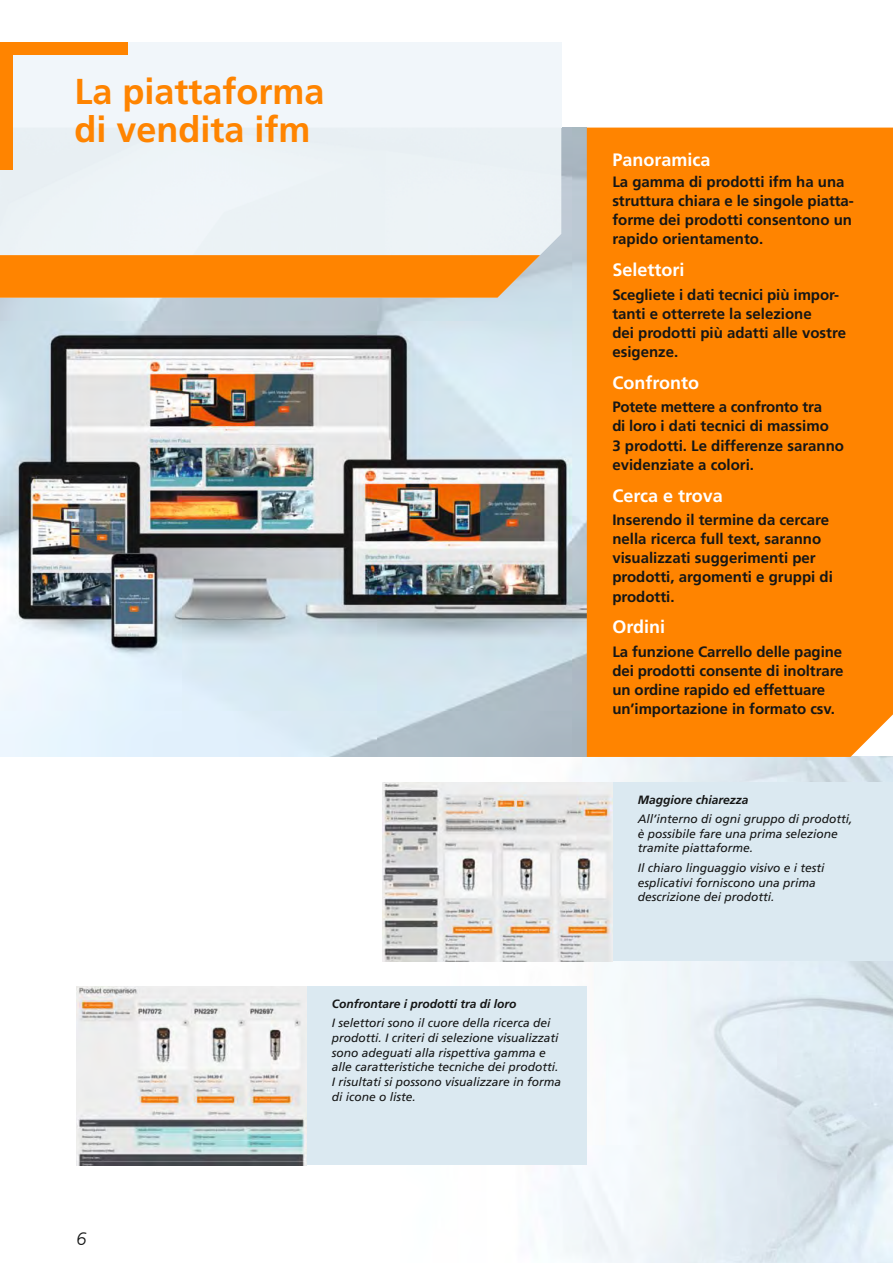
<style>
.page{position:relative;width:893px;height:1263px;background:#fff}
.page>*{position:absolute;margin:0;border:0;box-sizing:border-box;transform-origin:0 0}
.t1{font:700 36px/38.2px "Frutiger LT Com";color:#ff8400}
.t2{font:700 18px "Frutiger LT Com";color:#fff}
.t3{font:italic 300 18px "Frutiger LT Com";color:#151616}
.t4{font:700 15px/19.2px "Frutiger LT Com";color:#151616}
.t5{font:italic 12px/14.9px "Frutiger LT Com";color:#151616}
.t6{font:italic 700 12px "Frutiger LT Com";color:#151616}
</style>
<div class="page">
<img style="left:76px;top:757px;width:817px;height:506px">
<img style="left:0;top:128px;width:587px;height:629px">
<div style="left:587px;top:128px;width:306px;height:629px;background:#ff8400"></div>
<div style="left:612px;top:782px;width:281px;height:179px;background:#dbe9f1"></div>
<img style="left:383px;top:782px;width:229px;height:179px">
<div style="left:306px;top:986px;width:281px;height:179px;background:#dbe9f1"></div>
<img style="left:77px;top:986px;width:229px;height:179px">
<div style="left:0;top:43px;width:561px;height:85px;background:#f1f6fa"></div>
<div style="left:0;top:128px;width:561px;height:170px;background:#ebf2f5"></div>
<svg style="left:0;top:255px;width:540px;height:43px"></svg>
<div style="left:0;top:43px;width:128px;height:12px;background:#ff8400"></div>
<div style="left:0;top:43px;width:13px;height:127px;background:#ff8400"></div>
<h1 class="t1" style="left:74px;top:72px;width:252px">La piattaforma di vendita ifm</h1>
<p class="t3" style="left:77px;top:1228px;width:12px">6</p>
<p class="t6" style="left:332px;top:996px;width:186px">Confrontare i prodotti tra di loro</p>
<p class="t5" style="left:332px;top:1015px;width:231px">I selettori sono il cuore della ricerca dei prodotti. I criteri di selezione visualizzati sono adeguati alla rispettiva gamma e alle caratteristiche tecniche dei prodotti.<br>I risultati si possono visualizzare in forma di icone o liste.</p>
<p class="t2" style="left:612px;top:149px;width:100px">Panoramica</p>
<p class="t4" style="left:612px;top:172px;width:243px">La gamma di prodotti ifm ha una struttura chiara e le singole piatta - forme dei prodotti consentono un rapido orientamento.</p>
<p class="t2" style="left:612px;top:259px;width:74px">Selettori</p>
<p class="t4" style="left:612px;top:285px;width:235px">Scegliete i dati tecnici più impor&shy;tanti e otterrete la selezione<br>dei prodotti più adatti alle vostre esigenze.</p>
<p class="t2" style="left:612px;top:372px;width:88px">Confronto</p>
<p class="t4" style="left:612px;top:398px;width:233px">Potete mettere a confronto tra<br>di loro i dati tecnici di massimo<br>3 prodotti. Le differenze saranno evidenziate a colori.</p>
<p class="t2" style="left:612px;top:485px;width:112px">Cerca e trova</p>
<p class="t4" style="left:612px;top:510px;width:222px">Inserendo il termine da cercare nella ricerca full text, saranno visualizzati suggerimenti per prodotti, argomenti e gruppi di prodotti.</p>
<p class="t2" style="left:612px;top:617px;width:54px">Ordini</p>
<p class="t4" style="left:612px;top:642px;width:233px">La funzione Carrello delle pagine dei prodotti consente di inoltrare un ordine rapido ed effettuare un’importazione in formato csv.</p>
<p class="t6" style="left:638px;top:792px;width:112px">Maggiore chiarezza</p>
<p class="t5" style="left:638px;top:811px;width:216px">All’interno di ogni gruppo di prodotti, è possibile fare una prima selezione tramite piattaforme.</p>
<p class="t5" style="left:638px;top:860px;width:188px">Il chiaro linguaggio visivo e i testi esplicativi forniscono una prima descrizione dei prodotti.</p>
</div>
